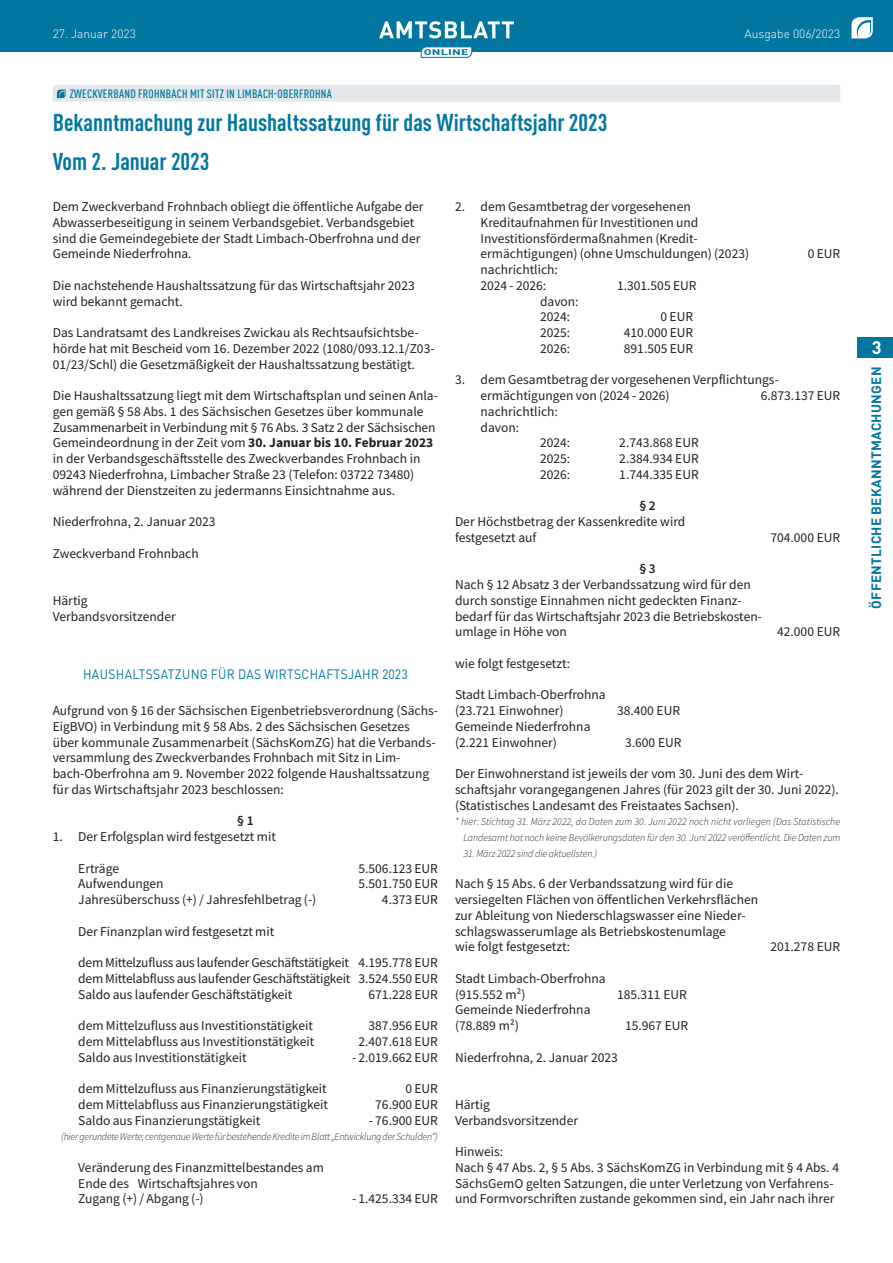
<style>
.page{position:relative;width:893px;height:1263px;background:#fff}
.page>*{position:absolute;margin:0;border:0;box-sizing:border-box;transform-origin:0 0}
.t1{font:700 condensed 24px/39.3px "DIN Pro";color:#0076a0}
.t2{font:700 18px "DIN Pro";color:#fff}
.t3{font:13.5px/15.8px "Source Sans Pro";color:#231f20}
.t4{font:13.5px "DIN Pro";letter-spacing:.03em;color:#0076a0;scale:.9 1}
.t5{font:700 13.5px "DIN Pro";letter-spacing:.02em;color:#0076a0}
.t6{font:600 13.5px "Source Sans Pro";color:#231f20}
.t7{font:500 condensed 12px "DIN Pro";letter-spacing:.02em;color:#0076a0}
.t8{font:300 12px "DIN Pro";color:#fff}
.t9{font:italic 300 10.5px/15.8px "Source Sans Pro";color:#231f20;text-align:right;scale:.95 1}
.t10{font:700 8.25px "DIN Pro";letter-spacing:.02em;color:#0076a0;scale:1.5 1}
.s1{font-weight:700}
</style>
<div class="page">
<div style="left:0;top:0;width:893px;height:51px;background:#0076a0"></div>
<svg style="left:851px;top:17px;width:22px;height:21px"></svg>
<svg style="left:379px;top:21px;width:135px;height:17px"></svg>
<svg style="left:421px;top:47px;width:51px;height:11px"></svg>
<div style="left:857px;top:337px;width:36px;height:21px;background:#0076a0"></div>
<div style="left:53px;top:85px;width:787px;height:17px;background:#e1e7ea"></div>
<svg style="left:57px;top:90px;width:9px;height:8px"></svg>
<p class="t8" style="left:53px;top:25px;width:85px">27. Januar 2023</p>
<p class="t8" style="left:745px;top:25px;width:97px">Ausgabe 006/2023</p>
<p class="t10" style="left:424px;top:45px;width:31px">ONLINE</p>
<p class="t7" style="left:70px;top:85px;width:264px">ZWECKVERBAND FROHNBACH MIT SITZ IN LIMBACH-OBERFROHNA</p>
<h1 class="t1" style="left:53px;top:100px;width:556px">Bekanntmachung zur Haushaltssatzung für das Wirtschaftsjahr 2023<br>Vom 2. Januar 2023</h1>
<p class="t3" style="left:53px;top:199px;width:372px">Dem Zweckverband Frohnbach obliegt die öffentliche Aufgabe der Abwasserbeseitigung in seinem Verbandsgebiet. Verbandsgebiet sind die Gemeindegebiete der Stadt Limbach-Oberfrohna und der Gemeinde Niederfrohna.</p>
<p class="t3" style="left:53px;top:277px;width:363px">Die nachstehende Haushaltssatzung für das Wirtschaftsjahr 2023 wird bekannt gemacht.</p>
<p class="t3" style="left:53px;top:325px;width:383px">Das Landratsamt des Landkreises Zwickau als Rechtsaufsichtsbe&shy;hörde hat mit Bescheid vom 16. Dezember 2022 (1080/093.12.1/Z03-<br>01/23/Schl) die Gesetzmäßigkeit der Haushaltssatzung bestätigt.</p>
<p class="t3" style="left:53px;top:388px;width:387px">Die Haushaltssatzung liegt mit dem Wirtschaftsplan und seinen Anla&shy;gen gemäß § 58 Abs. 1 des Sächsischen Gesetzes über kommunale Zusammenarbeit in Verbindung mit § 76 Abs. 3 Satz 2 der Sächsischen Gemeindeordnung in der Zeit vom <span class="s1">30. Januar bis 10. Februar 2023 </span>in der Verbandsgeschäftsstelle des Zweckverbandes Frohnbach in 09243 Niederfrohna, Limbacher Straße 23 (Telefon: 03722 73480) während der Dienstzeiten zu jedermanns Einsichtnahme aus.</p>
<p class="t3" style="left:53px;top:514px;width:164px">Niederfrohna, 2. Januar 2023</p>
<p class="t3" style="left:53px;top:545px;width:148px">Zweckverband Frohnbach</p>
<p class="t3" style="left:53px;top:592px;width:125px">Härtig<br>Verbandsvorsitzender</p>
<p class="t3" style="left:480px;top:199px;width:270px;text-indent:-26px">2. dem Gesamtbetrag der vorgesehenen Kreditaufnahmen für Investitionen und Investitionsfördermaßnahmen (Kredit&shy;ermächtigungen) (ohne Umschuldungen) (2023)</p>
<p class="t3" style="left:808px;top:246px;width:34px">0 EUR</p>
<p class="t3" style="left:480px;top:262px;width:79px">nachrichtlich:<br>2024 - 2026:</p>
<p class="t3" style="left:617px;top:277px;width:81px">1.301.505 EUR</p>
<p class="t3" style="left:540px;top:293px;width:40px">davon:<br>2024:</p>
<p class="t3" style="left:661px;top:309px;width:34px">0 EUR</p>
<p class="t3" style="left:540px;top:325px;width:32px">2025:</p>
<p class="t3" style="left:624px;top:325px;width:71px">410.000 EUR</p>
<p class="t3" style="left:540px;top:340px;width:32px">2026:</p>
<p class="t3" style="left:624px;top:340px;width:71px">891.505 EUR</p>
<p class="t3" style="left:480px;top:372px;width:300px;text-indent:-26px">3. dem Gesamtbetrag der vorgesehenen Verpflichtungs&shy;ermächtigungen von (2024 - 2026)</p>
<p class="t3" style="left:761px;top:388px;width:81px">6.873.137 EUR</p>
<p class="t3" style="left:480px;top:403px;width:79px">nachrichtlich:</p>
<p class="t3" style="left:480px;top:419px;width:40px">davon:</p>
<p class="t3" style="left:540px;top:435px;width:32px">2024:</p>
<p class="t3" style="left:619px;top:435px;width:81px">2.743.868 EUR</p>
<p class="t3" style="left:540px;top:451px;width:32px">2025:</p>
<p class="t3" style="left:619px;top:451px;width:81px">2.384.934 EUR</p>
<p class="t3" style="left:540px;top:466px;width:32px">2026:</p>
<p class="t3" style="left:619px;top:466px;width:81px">1.744.335 EUR</p>
<p class="t6" style="left:639px;top:497px;width:18px">§ 2</p>
<p class="t3" style="left:455px;top:514px;width:232px">Der Höchstbetrag der Kassenkredite wird festgesetzt auf</p>
<p class="t3" style="left:770px;top:529px;width:71px">704.000 EUR</p>
<p class="t6" style="left:639px;top:560px;width:18px">§ 3</p>
<p class="t3" style="left:455px;top:577px;width:308px">Nach § 12 Absatz 3 der Verbandssatzung wird für den durch sonstige Einnahmen nicht gedeckten Finanz&shy;bedarf für das Wirtschaftsjahr 2023 die Betriebskosten&shy;umlage in Höhe von</p>
<p class="t3" style="left:777px;top:624px;width:65px">42.000 EUR</p>
<p class="t4" style="left:83px;top:664px;width:362px">HAUSHALTSSATZUNG FÜR DAS WIRTSCHAFTSJAHR 2023</p>
<p class="t3" style="left:53px;top:703px;width:387px">Aufgrund von § 16 der Sächsischen Eigenbetriebsverordnung (Sächs-EigBVO) in Verbindung mit § 58 Abs. 2 des Sächsischen Gesetzes über kommunale Zusammenarbeit (SächsKomZG) hat die Verbands&shy;versammlung des Zweckverbandes Frohnbach mit Sitz in Lim&shy;bach-Oberfrohna am 9. November 2022 folgende Haushaltssatzung für das Wirtschaftsjahr 2023 beschlossen:</p>
<p class="t6" style="left:237px;top:812px;width:18px">§ 1</p>
<p class="t3" style="left:53px;top:829px;width:225px">1. Der Erfolgsplan wird festgesetzt mit</p>
<p class="t3" style="left:78px;top:860px;width:42px">Erträge</p>
<p class="t3" style="left:358px;top:860px;width:81px">5.506.123 EUR</p>
<p class="t3" style="left:78px;top:876px;width:87px">Aufwendungen</p>
<p class="t3" style="left:358px;top:876px;width:81px">5.501.750 EUR</p>
<p class="t3" style="left:78px;top:892px;width:240px">Jahresüberschuss (+) / Jahresfehlbetrag (-)</p>
<p class="t3" style="left:382px;top:892px;width:57px">4.373 EUR</p>
<p class="t3" style="left:78px;top:923px;width:198px">Der Finanzplan wird festgesetzt mit</p>
<p class="t3" style="left:78px;top:955px;width:361px;text-align:justify">dem Mittelzufluss aus laufender Geschäftstätigkeit 4.195.778 EUR dem Mittelabfluss aus laufender Geschäftstätigkeit 3.524.550 EUR Saldo aus laufender Geschäftstätigkeit</p>
<p class="t3" style="left:369px;top:986px;width:71px">671.228 EUR</p>
<p class="t3" style="left:78px;top:1018px;width:236px">dem Mittelzufluss aus Investitionstätigkeit</p>
<p class="t3" style="left:369px;top:1018px;width:71px">387.956 EUR</p>
<p class="t3" style="left:78px;top:1033px;width:238px">dem Mittelabfluss aus Investitionstätigkeit</p>
<p class="t3" style="left:358px;top:1033px;width:81px">2.407.618 EUR</p>
<p class="t3" style="left:78px;top:1049px;width:170px">Saldo aus Investitionstätigkeit</p>
<p class="t3" style="left:352px;top:1049px;width:87px">- 2.019.662 EUR</p>
<p class="t3" style="left:78px;top:1081px;width:250px">dem Mittelzufluss aus Finanzierungstätigkeit</p>
<p class="t3" style="left:405px;top:1081px;width:34px">0 EUR</p>
<p class="t3" style="left:78px;top:1096px;width:251px">dem Mittelabfluss aus Finanzierungstätigkeit</p>
<p class="t3" style="left:375px;top:1096px;width:64px">76.900 EUR</p>
<p class="t3" style="left:78px;top:1112px;width:184px">Saldo aus Finanzierungstätigkeit</p>
<p class="t3" style="left:369px;top:1112px;width:71px">- 76.900 EUR</p>
<p class="t9" style="left:61px;top:1129px;width:398px">(hier gerundete Werte; centgenaue Werte für bestehende Kredite im Blatt „Entwicklung der Schulden“)</p>
<p class="t3" style="left:78px;top:1159px;width:247px">Veränderung des Finanzmittelbestandes am<br>Ende des Wirtschaftsjahres von<br>Zugang (+) / Abgang (-)</p>
<p class="t3" style="left:352px;top:1191px;width:87px">- 1.425.334 EUR</p>
<p class="t3" style="left:455px;top:655px;width:117px">wie folgt festgesetzt:</p>
<p class="t3" style="left:455px;top:687px;width:152px">Stadt Limbach-Oberfrohna (23.721 Einwohner)</p>
<p class="t3" style="left:617px;top:703px;width:65px">38.400 EUR</p>
<p class="t3" style="left:455px;top:718px;width:137px">Gemeinde Niederfrohna (2.221 Einwohner)</p>
<p class="t3" style="left:625px;top:734px;width:58px">3.600 EUR</p>
<p class="t3" style="left:455px;top:766px;width:385px">Der Einwohnerstand ist jeweils der vom 30. Juni des dem Wirt&shy;schaftsjahr vorangegangenen Jahres (für 2023 gilt der 30. Juni 2022). (Statistisches Landesamt des Freistaates Sachsen).</p>
<p class="t9" style="left:455px;top:814px;width:407px">* hier: Stichtag 31. März 2022, da Daten zum 30. Juni 2022 noch nicht vorliegen (Das Statistische<br>Landesamt hat noch keine Bevölkerungsdaten für den 30. Juni 2022 veröffentlicht. Die Daten zum</p>
<p class="t9" style="left:463px;top:845px;width:142px">31. März 2022 sind die aktuellsten.)</p>
<p class="t3" style="left:455px;top:876px;width:305px">Nach § 15 Abs. 6 der Verbandssatzung wird für die versiegelten Flächen von öffentlichen Verkehrsflächen zur Ableitung von Niederschlagswasser eine Nieder&shy;schlagswasserumlage als Betriebskostenumlage<br>wie folgt festgesetzt:</p>
<p class="t3" style="left:770px;top:939px;width:71px">201.278 EUR</p>
<p class="t3" style="left:455px;top:970px;width:152px">Stadt Limbach-Oberfrohna (915.552 m²)</p>
<p class="t3" style="left:455px;top:1002px;width:137px">Gemeinde Niederfrohna (78.889 m²)</p>
<p class="t3" style="left:617px;top:986px;width:71px">185.311 EUR</p>
<p class="t3" style="left:625px;top:1018px;width:65px">15.967 EUR</p>
<p class="t3" style="left:455px;top:1049px;width:164px">Niederfrohna, 2. Januar 2023</p>
<p class="t3" style="left:455px;top:1096px;width:125px">Härtig<br>Verbandsvorsitzender</p>
<p class="t3" style="left:455px;top:1144px;width:386px">Hinweis:<br>Nach § 47 Abs. 2, § 5 Abs. 3 SächsKomZG in Verbindung mit § 4 Abs. 4<br>SächsGemO gelten Satzungen, die unter Verletzung von Verfahrens&shy;und Formvorschriften zustande gekommen sind, ein Jahr nach ihrer</p>
<h2 class="t2" style="left:872px;top:333px;width:11px">3</h2>
<p class="t5" style="left:865px;top:609px;width:243px;rotate:-90deg">ÖFFENTLICHE BEKANNTMACHUNGEN</p>
</div>
